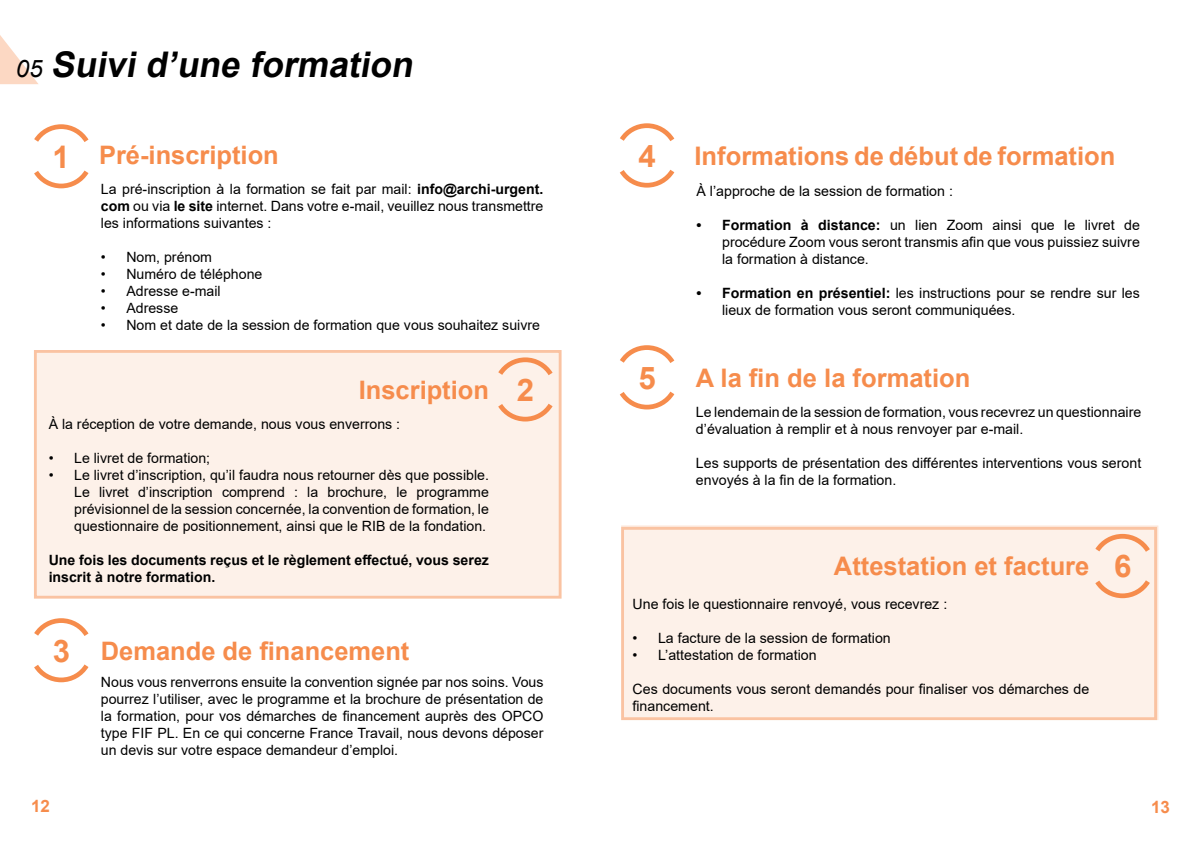
<style>
.page{position:relative;width:1191px;height:842px;background:#fff}
.page>*{position:absolute;margin:0;border:0;box-sizing:border-box;transform-origin:0 0}
.t1{font:italic 700 35.4px "Arial";color:#000}
.t2{font:700 31.2px "Arial";color:#f68c4c}
.t3{font:700 31.1px "Arial";color:#f68c4c}
.t4{font:700 25.5px "Arial";color:#f68c4c}
.t5{font:700 17px "Arial";color:#f68c4c}
.t6{font:14.2px/17px "Arial";color:#000}
.t7{font:14.1px/17px "Arial";color:#000;text-align:justify}
.t8{font:700 14.1px/17px "Arial";color:#000}
.s1{font-weight:400;font-size:24px}
.s2{font-weight:700}
.s3{font-size:31.1px}
.s4{font-size:31.2px}
</style>
<div class="page">
<svg style="left:0;top:35px;width:38px;height:49px"></svg>
<svg style="left:620px;top:123px;width:55px;height:65px"></svg>
<svg style="left:620px;top:345px;width:55px;height:65px"></svg>
<svg style="left:34px;top:124px;width:55px;height:65px"></svg>
<div style="left:34px;top:350px;width:527px;height:249px;background:#fdf1e9"></div>
<svg style="left:498px;top:357px;width:55px;height:65px"></svg>
<svg style="left:34px;top:618px;width:55px;height:65px"></svg>
<div style="left:621px;top:527px;width:536px;height:193px;background:#fdf1e9"></div>
<svg style="left:1095px;top:531px;width:59px;height:69px"></svg>
<h1 class="t1" style="left:16px;top:39px;width:406px"><span class="s1">0 5</span> Suivid’une formation</h1>
<h3 class="t3" style="left:53px;top:135px;width:19px">1</h3>
<h3 class="t4" style="left:99px;top:137px;width:181px">Pré-inscription</h3>
<p class="t7" style="left:101px;top:180px;width:444px">La pré-inscription à la formation se fait par mail: <span class="s2">info@archi-urgent. com</span> ou via <span class="s2">le site</span> internet. Dans votre e-mail, veuillez nous transmettre les informations suivantes :</p>
<p class="t7" style="left:101px;top:248px;width:113px">• Nom, prénom</p>
<p class="t7" style="left:101px;top:265px;width:163px">• Numéro de téléphone</p>
<p class="t7" style="left:101px;top:282px;width:121px">• Adresse e-mail</p>
<p class="t7" style="left:101px;top:299px;width:79px">• Adresse</p>
<p class="t7" style="left:101px;top:316px;width:440px">• Nom et date de la session de formation que vous souhaitez suivre</p>
<h3 class="t4" style="left:359px;top:372px;width:177px">Inscription <span class="s3">2</span></h3>
<p class="t7" style="left:49px;top:415px;width:353px">À la réception de votre demande, nous vous enverrons :</p>
<p class="t7" style="left:49px;top:449px;width:163px">• Le livret de formation;</p>
<p class="t7" style="left:74px;top:466px;width:416px;text-indent:-25px">• Le livret d’inscription, qu’il faudra nous retourner dès que possible.<br>Le livret d’inscription comprend : la brochure, le programme prévisionnel de la session concernée, la convention de formation, le questionnaire de positionnement, ainsi que le RIB de la fondation.</p>
<p class="t8" style="left:49px;top:551px;width:442px">Une fois les documents reçus et le règlement effectué, vous serez inscrit à notre formation.</p>
<h3 class="t4" style="left:53px;top:633px;width:358px"><span class="s3">3</span> Demande de financement</h3>
<p class="t7" style="left:101px;top:674px;width:444px">Nous vous renverrons ensuite la convention signée par nos soins. Vous pourrez l’utiliser, avec le programme et la brochure de présentation de la formation, pour vos démarches de financement auprès des OPCO type FIF PL. En ce qui concerne France Travail, nous devons déposer un devis sur votre espace demandeur d’emploi.</p>
<h3 class="t4" style="left:638px;top:138px;width:478px"><span class="s4">4</span> Informations de début de formation</h3>
<p class="t6" style="left:696px;top:182px;width:258px">À l’approche de la session de formation :</p>
<p class="t6" style="left:722px;top:216px;width:419px;text-align:justify;text-indent:-26px"><span class="s2">• Formation à distance:</span> un lien Zoom ainsi que le livret de procédure Zoom vous seront transmis afin que vous puissiez suivre la formation à distance.</p>
<p class="t6" style="left:722px;top:284px;width:419px;text-indent:-26px"><span class="s2">• Formation en présentiel:</span> les instructions pour se rendre sur les lieux de formation vous seront communiquées.</p>
<h2 class="t2" style="left:638px;top:356px;width:19px">5</h2>
<h3 class="t4" style="left:696px;top:360px;width:276px">A la fin de la formation</h3>
<p class="t6" style="left:696px;top:403px;width:447px">Le lendemain de la session de formation, vous recevrez un questionnaire d’évaluation à remplir et à nous renvoyer par e-mail.</p>
<p class="t6" style="left:696px;top:455px;width:447px">Les supports de présentation des différentes interventions vous seront envoyés à la fin de la formation.</p>
<h3 class="t4" style="left:834px;top:548px;width:299px">Attestation et facture <span class="s4">6</span></h3>
<p class="t6" style="left:632px;top:595px;width:316px">Une fois le questionnaire renvoyé, vous recevrez :</p>
<p class="t6" style="left:632px;top:629px;width:260px">• La facture de la session de formation</p>
<p class="t6" style="left:632px;top:646px;width:186px">• L’attestation de formation</p>
<p class="t6" style="left:632px;top:680px;width:458px">Ces documents vous seront demandés pour finaliser vos démarches de financement.</p>
<p class="t5" style="left:31px;top:794px;width:20px">12</p>
<p class="t5" style="left:1151px;top:795px;width:20px">13</p>
</div>
